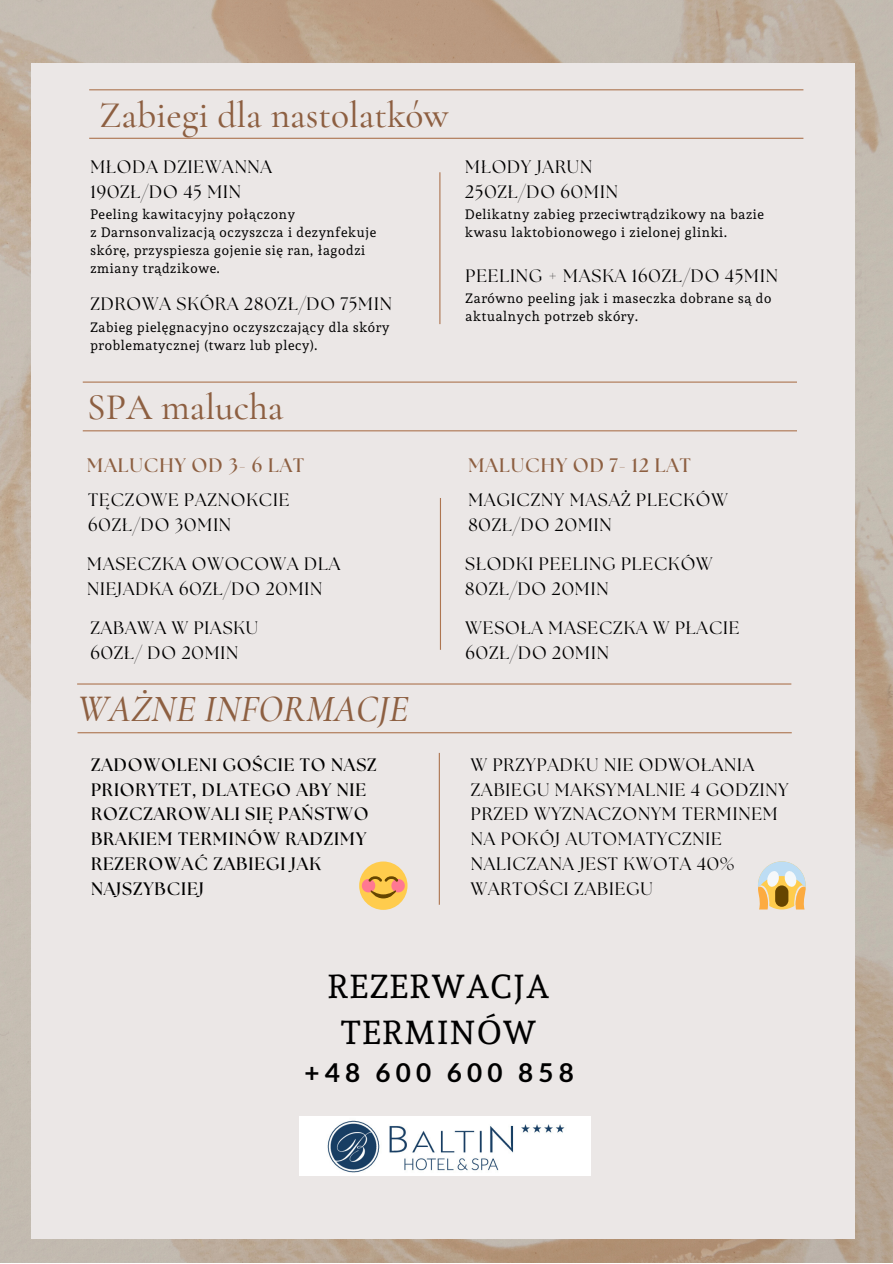
<style>
.page{position:relative;width:893px;height:1264px;background:#fff}
.page>*{position:absolute;margin:0;border:0;box-sizing:border-box;transform-origin:0 0}
.t1{font:500 37.35px "Cormorant Garamond";color:#8d5f41}
.t2{font:italic 500 37.35px "Cormorant Garamond";color:#8d5f41}
.t3{font:33px/46px "Andada";letter-spacing:.05em;color:#000;text-align:center}
.t4{font:700 26.1px "Lato";letter-spacing:.2em;color:#000}
.t5{font:700 19.5px "The Seasons";letter-spacing:.05em;color:#8d5f41}
.t6{font:18px/24.8px "The Seasons";letter-spacing:.05em;color:#000}
.t7{font:700 18px/24.8px "The Seasons";letter-spacing:.05em;color:#000}
.t8{font:13.5px/18px "Andada";letter-spacing:.05em;color:#000}
</style>
<div class="page">
<img style="left:0;top:0;width:892px;height:1262px">
<div style="left:32px;top:63px;width:822px;height:1175px;background:#ebe7e6"></div>
<hr style="left:89px;top:89px;width:714px;height:1px;background:#ad7550">
<hr style="left:439px;top:172px;width:1px;height:152px;background:#ad7550">
<hr style="left:83px;top:381px;width:713px;height:1px;background:#ad7550">
<hr style="left:77px;top:683px;width:714px;height:1px;background:#ad7550">
<hr style="left:439px;top:753px;width:1px;height:151px;background:#ad7550">
<hr style="left:89px;top:138px;width:714px;height:1px;background:#ad7550">
<hr style="left:83px;top:430px;width:713px;height:1px;background:#ad7550">
<hr style="left:77px;top:732px;width:714px;height:1px;background:#ad7550">
<hr style="left:440px;top:498px;width:1px;height:152px;background:#ad7550">
<img style="left:300px;top:1116px;width:290px;height:59px">
<div style="left:359px;top:861px;width:48px;height:48px;background:#ffcc4d;border-radius:50%"></div>
<svg style="left:362px;top:876px;width:43px;height:22px"></svg>
<svg style="left:758px;top:861px;width:48px;height:48px"></svg>
<p class="t1" style="left:99px;top:92px;width:351px">Zabiegi dla nastolatków</p>
<p class="t6" style="left:90px;top:156px;width:183px">MŁODA DZIEWANNA</p>
<p class="t6" style="left:90px;top:180px;width:152px">190ZŁ/DO 45 MIN</p>
<p class="t8" style="left:90px;top:205px;width:206px">Peeling kawitacyjny połączony</p>
<p class="t8" style="left:90px;top:223px;width:287px">z Darnsonvalizacją oczyszcza i dezynfekuje skórę, przyspiesza gojenie się ran, łagodzi zmiany trądzikowe.</p>
<p class="t6" style="left:90px;top:293px;width:303px">ZDROWA SKÓRA 280ZŁ/DO 75MIN</p>
<p class="t8" style="left:90px;top:318px;width:300px">Zabieg pielęgnacyjno oczyszczający dla skóry problematycznej (twarz lub plecy).</p>
<p class="t1" style="left:87px;top:385px;width:198px">SPA malucha</p>
<p class="t5" style="left:87px;top:456px;width:218px">MALUCHY OD 3- 6 LAT</p>
<p class="t6" style="left:88px;top:488px;width:203px">TĘCZOWE PAZNOKCIE</p>
<p class="t6" style="left:88px;top:513px;width:144px">60ZŁ/DO 30MIN</p>
<p class="t6" style="left:87px;top:552px;width:255px">MASECZKA OWOCOWA DLA<br>NIEJADKA 60ZŁ/DO 20MIN</p>
<p class="t6" style="left:90px;top:617px;width:169px">ZABAWA W PIASKU</p>
<p class="t6" style="left:90px;top:641px;width:149px">60ZŁ/ DO 20MIN</p>
<p class="t2" style="left:78px;top:686px;width:332px">WAŻNE INFORMACJE</p>
<p class="t6" style="left:465px;top:156px;width:128px">MŁODY JARUN</p>
<p class="t6" style="left:465px;top:180px;width:154px">250ZŁ/DO 60MIN</p>
<p class="t8" style="left:465px;top:205px;width:300px">Delikatny zabieg przeciwtrądzikowy na bazie kwasu laktobionowego i zielonej glinki.</p>
<p class="t6" style="left:465px;top:264px;width:314px">PEELING + MASKA 160ZŁ/DO 45MIN</p>
<p class="t8" style="left:465px;top:289px;width:307px">Zarówno peeling jak i maseczka dobrane są do aktualnych potrzeb skóry.</p>
<p class="t5" style="left:468px;top:456px;width:224px">MALUCHY OD 7- 12 LAT</p>
<p class="t6" style="left:468px;top:488px;width:261px">MAGICZNY MASAŻ PLECKÓW<br>80ZŁ/DO 20MIN</p>
<p class="t6" style="left:465px;top:552px;width:249px">SŁODKI PEELING PLECKÓW<br>80ZŁ/DO 20MIN</p>
<p class="t6" style="left:465px;top:617px;width:275px">WESOŁA MASECZKA W PŁACIE<br>60ZŁ/DO 20MIN</p>
<p class="t7" style="left:91px;top:753px;width:287px">ZADOWOLENI GOŚCIE TO NASZ<br>PRIORYTET, DLATEGO ABY NIE<br>ROZCZAROWALI SIĘ PAŃSTWO<br>BRAKIEM TERMINÓW RADZIMY<br>REZEROWAĆ ZABIEGI JAK<br>NAJSZYBCIEJ</p>
<p class="t6" style="left:471px;top:753px;width:319px">W PRZYPADKU NIE ODWOŁANIA<br>ZABIEGU MAKSYMALNIE 4 GODZINY<br>PRZED WYZNACZONYM TERMINEM<br>NA POKÓJ AUTOMATYCZNIE<br>NALICZANA JEST KWOTA 40%<br>WARTOŚCI ZABIEGU</p>
<p class="t3" style="left:328px;top:963px;width:223px">REZERWACJA<br>TERMINÓW</p>
<p class="t4" style="left:304px;top:1056px;width:271px">+48 600 600 858</p>
</div>
